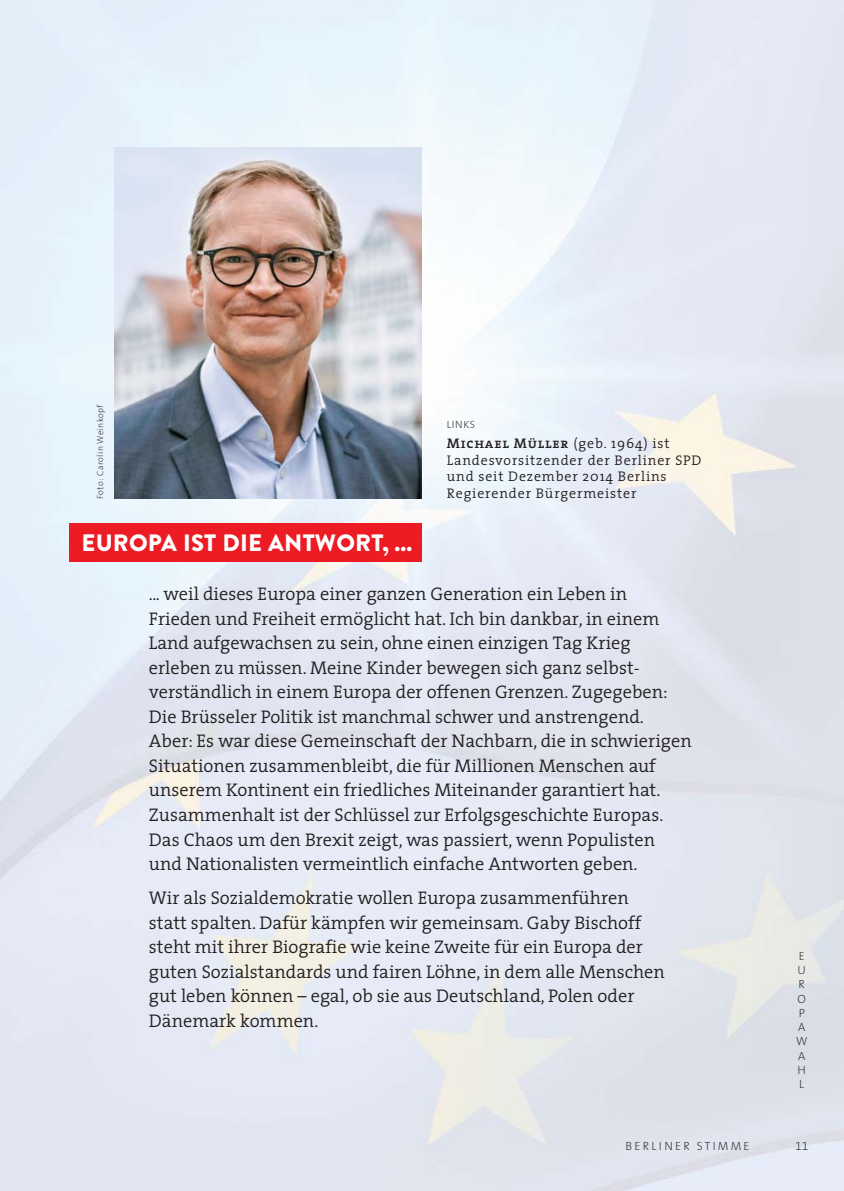
<style>
.page{position:relative;width:844px;height:1191px;background:#fff}
.page>*{position:absolute;margin:0;border:0;box-sizing:border-box;transform-origin:0 0}
.t1{font:900 23.62px "Brandon Grotesque";letter-spacing:.01em;color:#fff}
.t2{font:300 18.38px/24.5px "The Serif";color:#231f20}
.t3{font:300 14px/16.8px "The Serif";letter-spacing:.06em;color:#231f20}
.t4{font:14px "The Serif Semi Bold Caps";letter-spacing:.06em;color:#231f20}
.t5{font:200 12.25px "The Sans B2";color:#231f20}
.t6{font:200 11.9px/14.3px "The Sans B2";letter-spacing:.18em;color:#231f20}
.t7{font:200 10.5px "SPD The Sans";letter-spacing:.06em;color:#231f20}
.t8{font:200 8.75px "SPD The Sans";letter-spacing:.05em;color:#231f20}
.s1{font-family:"The Serif";font-weight:300}
</style>
<div class="page">
<img style="left:0;top:0;width:843px;height:1191px">
<img style="left:114px;top:147px;width:308px;height:351px">
<div style="left:69px;top:523px;width:353px;height:39px;background:#ed1c24"></div>
<p class="t8" style="left:97px;top:499px;width:96px;rotate:-90deg">Foto: Carolin Weinkopf</p>
<p class="t1" style="left:82px;top:528px;width:332px">EUROPA IST DIE ANTWORT, ...</p>
<p class="t7" style="left:446px;top:420px;width:30px">LINKS</p>
<p class="t4" style="left:446px;top:435px;width:224px">Michael Müller <span class="s1">(geb. 1964) ist</span></p>
<p class="t3" style="left:446px;top:453px;width:256px">Landesvorsitzender der Berliner SPD und seit Dezember 2014 Berlins</p>
<p class="t3" style="left:446px;top:486px;width:191px">Regierender Bürgermeister</p>
<p class="t2" style="left:149px;top:584px;width:544px">... weil dieses Europa einer ganzen Generation ein Leben in Frieden und Freiheit ermöglicht hat. Ich bin dankbar, in einem Land aufgewachsen zu sein, ohne einen einzigen Tag Krieg erleben zu müssen. Meine Kinder bewegen sich ganz selbst&shy;verständlich in einem Europa der offenen Grenzen. Zugegeben:<br>Die Brüsseler Politik ist manchmal schwer und anstrengend.<br>Aber: Es war diese Gemeinschaft der Nachbarn, die in schwierigen Situationen zusammenbleibt, die für Millionen Menschen auf unserem Kontinent ein friedliches Miteinander garantiert hat.<br>Zusammenhalt ist der Schlüssel zur Erfolgsgeschichte Europas.<br>Das Chaos um den Brexit zeigt, was passiert, wenn Populisten und Nationalisten vermeintlich einfache Antworten geben.</p>
<p class="t2" style="left:149px;top:888px;width:517px">Wir als Sozialdemokratie wollen Europa zusammenführen statt spalten. Dafür kämpfen wir gemeinsam. Gaby Bischoff steht mit ihrer Biografie wie keine Zweite für ein Europa der guten Sozialstandards und fairen Löhne, in dem alle Menschen gut leben können – egal, ob sie aus Deutschland, Polen oder Dänemark kommen.</p>
<p class="t6" style="left:795px;top:950px;width:13px">E<br>U<br>R<br>O<br>P<br>A<br>W<br>A<br>H<br>L</p>
<p class="t6" style="left:625px;top:1140px;width:125px">BERLINER STIMME</p>
<p class="t5" style="left:794px;top:1142px;width:15px">11</p>
</div>
